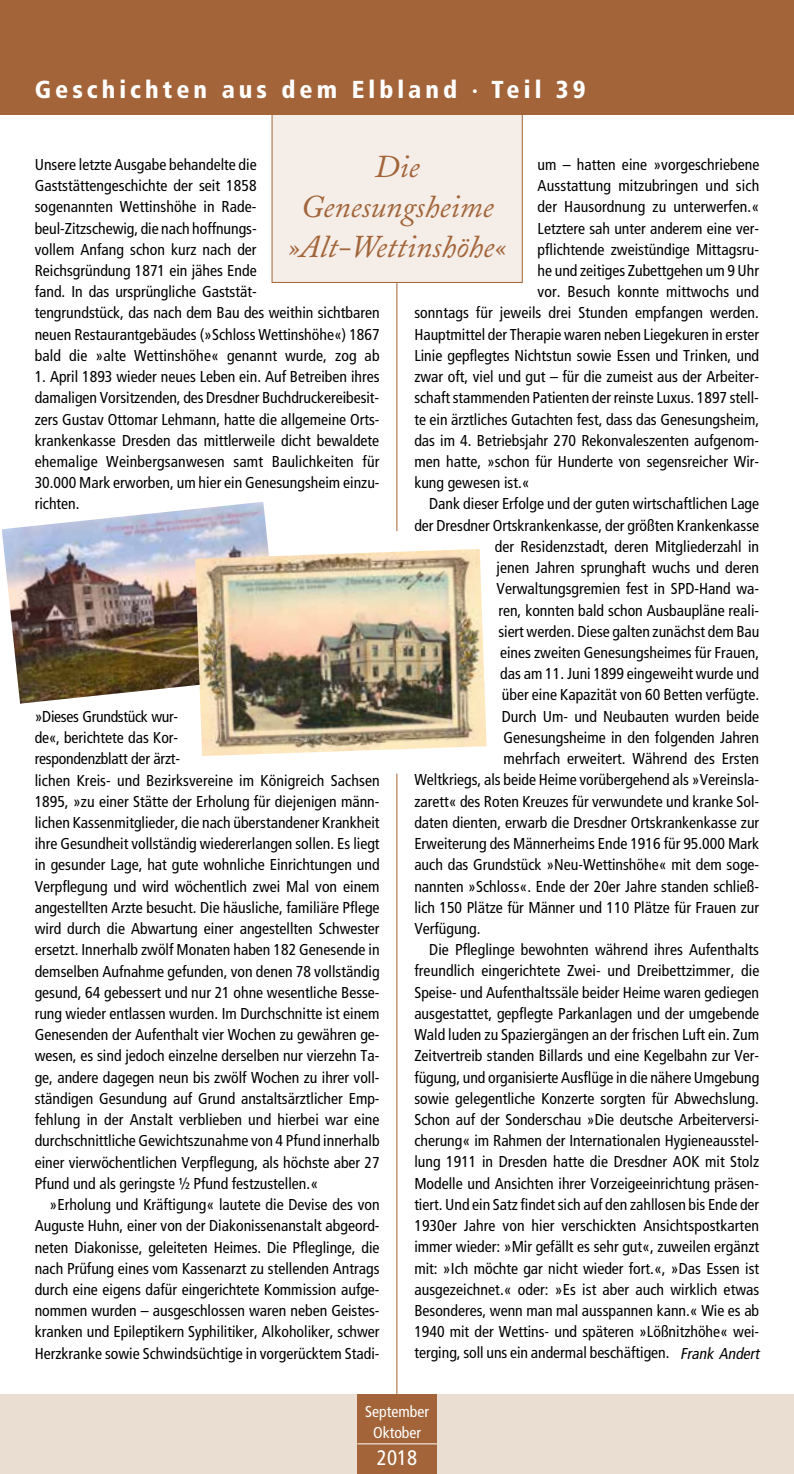
<style>
.page{position:relative;width:794px;height:1474px;background:#fff}
.page>*{position:absolute;margin:0;border:0;box-sizing:border-box;transform-origin:0 0}
.t1{font:italic 31.5px/40.2px "Adobe Caslon";color:#a26438;text-align:center}
.t2{font:900 condensed 24.5px "Frutiger LT Std";letter-spacing:.165em;color:#fff}
.t3{font:condensed 21px "Frutiger LT Std";color:#fff}
.t4{font:condensed 15.75px/21.2px "Frutiger LT Std";color:#000}
.t5{font:condensed 15.75px/21px "Frutiger LT Std";color:#fff;text-align:center}
.s1{font-style:italic}
</style>
<div class="page">
<hr style="left:396px;top:773px;width:1px;height:639px;background:#a26438">
<hr style="left:396px;top:266px;width:1px;height:265px;background:#a26438">
<div style="left:272px;top:0;width:250px;height:282px;background:#f4ede8"></div>
<img style="left:2px;top:502px;width:267px;height:201px">
<img style="left:195px;top:549px;width:291px;height:207px">
<div style="left:0;top:1394px;width:794px;height:79px;background:#eaddd1"></div>
<div style="left:357px;top:1394px;width:80px;height:79px;background:#a26438"></div>
<hr style="left:357px;top:1443px;width:80px;height:1px;background:#fff">
<div style="left:0;top:0;width:794px;height:114px;background:#a26438"></div>
<h2 class="t2" style="left:35px;top:74px;width:552px">Geschichten aus dem Elbland · Teil 39</h2>
<h1 class="t1" style="left:289px;top:147px;width:218px">Die<br>Genesungsheime »Alt-Wettinshöhe«</h1>
<p class="t4" style="left:35px;top:154px;width:346px">Unsere letzte Ausgabe behandelte die Gaststättengeschichte der seit 1858<br>sogenannten Wettinshöhe in Rade-<br>beul-Zitzschewig, die nach hoffnungs-<br>vollem Anfang schon kurz nach der<br>Reichsgründung 1871 ein jähes Ende<br>fand. In das ursprüngliche Gaststät-<br>tengrundstück, das nach dem Bau des weithin sichtbaren neuen Restaurantgebäudes (»Schloss Wettinshöhe«) 1867 bald die »alte Wettinshöhe« genannt wurde, zog ab</p>
<p class="t4" style="left:35px;top:366px;width:346px;text-align:justify">1. April 1893 wieder neues Leben ein. Auf Betreiben ihres damaligen Vorsitzenden, des Dresdner Buchdruckereibesit&shy;zers Gustav Ottomar Lehmann, hatte die allgemeine Orts&shy;krankenkasse Dresden das mittlerweile dicht bewaldete ehemalige Weinbergsanwesen samt Baulichkeiten für 30.000 Mark erworben, um hier ein Genesungsheim einzu&shy;richten.</p>
<p class="t4" style="left:537px;top:154px;width:223px">um – hatten eine »vorgeschriebene</p>
<p class="t4" style="left:537px;top:175px;width:223px">Ausstattung mitzubringen und sich</p>
<p class="t4" style="left:537px;top:196px;width:223px">der Hausordnung zu unterwerfen.«</p>
<p class="t4" style="left:537px;top:217px;width:223px">Letztere sah unter anderem eine ver-</p>
<p class="t4" style="left:537px;top:239px;width:223px">pflichtende zweistündige Mittagsru-</p>
<p class="t4" style="left:537px;top:260px;width:223px">he und zeitiges Zubettgehen um 9 Uhr</p>
<p class="t4" style="left:537px;top:281px;width:223px">vor. Besuch konnte mittwochs und</p>
<p class="t4" style="left:414px;top:302px;width:346px">sonntags für jeweils drei Stunden empfangen werden.</p>
<p class="t4" style="left:414px;top:324px;width:346px">Hauptmittel der Therapie waren neben Liegekuren in erster</p>
<p class="t4" style="left:414px;top:345px;width:346px">Linie gepflegtes Nichtstun sowie Essen und Trinken, und</p>
<p class="t4" style="left:414px;top:366px;width:346px">zwar oft, viel und gut – für die zumeist aus der Arbeiter-</p>
<p class="t4" style="left:414px;top:387px;width:346px">schaft stammenden Patienten der reinste Luxus. 1897 stell-</p>
<p class="t4" style="left:414px;top:408px;width:346px">te ein ärztliches Gutachten fest, dass das Genesungsheim,</p>
<p class="t4" style="left:414px;top:430px;width:346px">das im 4. Betriebsjahr 270 Rekonvaleszenten aufgenom-</p>
<p class="t4" style="left:414px;top:451px;width:346px">men hatte, »schon für Hunderte von segensreicher Wir-</p>
<p class="t4" style="left:414px;top:472px;width:117px">kung gewesen ist.«</p>
<p class="t4" style="left:429px;top:493px;width:331px">Dank dieser Erfolge und der guten wirtschaftlichen Lage</p>
<p class="t4" style="left:414px;top:514px;width:346px">der Dresdner Ortskrankenkasse, der größten Krankenkasse</p>
<p class="t4" style="left:495px;top:536px;width:266px">der Residenzstadt, deren Mitgliederzahl in</p>
<p class="t4" style="left:496px;top:557px;width:264px">jenen Jahren sprunghaft wuchs und deren</p>
<p class="t4" style="left:496px;top:578px;width:264px">Verwaltungsgremien fest in SPD-Hand wa-</p>
<p class="t4" style="left:498px;top:599px;width:262px">ren, konnten bald schon Ausbaupläne reali-</p>
<p class="t4" style="left:498px;top:621px;width:263px">siert werden. Diese galten zunächst dem Bau</p>
<p class="t4" style="left:500px;top:642px;width:260px">eines zweiten Genesungsheimes für Frauen,</p>
<p class="t4" style="left:500px;top:663px;width:260px">das am 11. Juni 1899 eingeweiht wurde und</p>
<p class="t4" style="left:502px;top:684px;width:259px">über eine Kapazität von 60 Betten verfügte.</p>
<p class="t4" style="left:502px;top:705px;width:259px">Durch Um- und Neubauten wurden beide</p>
<p class="t4" style="left:503px;top:727px;width:257px">Genesungsheime in den folgenden Jahren</p>
<p class="t4" style="left:503px;top:748px;width:257px">mehrfach erweitert. Während des Ersten</p>
<p class="t4" style="left:414px;top:769px;width:346px">Weltkriegs, als beide Heime vorübergehend als »Vereinsla-</p>
<p class="t4" style="left:414px;top:790px;width:346px">zarett« des Roten Kreuzes für verwundete und kranke Sol-</p>
<p class="t4" style="left:414px;top:812px;width:346px">daten dienten, erwarb die Dresdner Ortskrankenkasse zur</p>
<p class="t4" style="left:414px;top:833px;width:346px">Erweiterung des Männerheims Ende 1916 für 95.000 Mark</p>
<p class="t4" style="left:414px;top:854px;width:346px">auch das Grundstück »Neu-Wettinshöhe« mit dem soge-</p>
<p class="t4" style="left:414px;top:875px;width:346px">nannten »Schloss«. Ende der 20er Jahre standen schließ-</p>
<p class="t4" style="left:414px;top:896px;width:346px">lich 150 Plätze für Männer und 110 Plätze für Frauen zur</p>
<p class="t4" style="left:414px;top:918px;width:68px">Verfügung.</p>
<p class="t4" style="left:429px;top:939px;width:331px">Die Pfleglinge bewohnten während ihres Aufenthalts</p>
<p class="t4" style="left:414px;top:960px;width:346px">freundlich eingerichtete Zwei- und Dreibettzimmer, die</p>
<p class="t4" style="left:414px;top:981px;width:346px">Speise- und Aufenthaltssäle beider Heime waren gediegen</p>
<p class="t4" style="left:414px;top:1002px;width:346px">ausgestattet, gepflegte Parkanlagen und der umgebende</p>
<p class="t4" style="left:414px;top:1024px;width:346px">Wald luden zu Spaziergängen an der frischen Luft ein. Zum</p>
<p class="t4" style="left:414px;top:1045px;width:346px">Zeitvertreib standen Billards und eine Kegelbahn zur Ver-</p>
<p class="t4" style="left:414px;top:1066px;width:346px">fügung, und organisierte Ausflüge in die nähere Umgebung</p>
<p class="t4" style="left:414px;top:1087px;width:346px">sowie gelegentliche Konzerte sorgten für Abwechslung.</p>
<p class="t4" style="left:414px;top:1109px;width:346px">Schon auf der Sonderschau »Die deutsche Arbeiterversi-</p>
<p class="t4" style="left:414px;top:1130px;width:346px">cherung« im Rahmen der Internationalen Hygieneausstel-</p>
<p class="t4" style="left:414px;top:1151px;width:346px">lung 1911 in Dresden hatte die Dresdner AOK mit Stolz</p>
<p class="t4" style="left:414px;top:1172px;width:346px">Modelle und Ansichten ihrer Vorzeigeeinrichtung präsen-</p>
<p class="t4" style="left:414px;top:1193px;width:346px">tiert. Und ein Satz findet sich auf den zahllosen bis Ende der</p>
<p class="t4" style="left:414px;top:1215px;width:346px">1930er Jahre von hier verschickten Ansichtspostkarten</p>
<p class="t4" style="left:414px;top:1236px;width:346px">immer wieder: »Mir gefällt es sehr gut«, zuweilen ergänzt</p>
<p class="t4" style="left:414px;top:1257px;width:346px">mit: »Ich möchte gar nicht wieder fort.«, »Das Essen ist</p>
<p class="t4" style="left:414px;top:1278px;width:346px">ausgezeichnet.« oder: »Es ist aber auch wirklich etwas</p>
<p class="t4" style="left:414px;top:1299px;width:346px">Besonderes, wenn man mal ausspannen kann.« Wie es ab</p>
<p class="t4" style="left:414px;top:1321px;width:346px">1940 mit der Wettins- und späteren »Lößnitzhöhe« wei-</p>
<p class="t4" style="left:414px;top:1342px;width:350px">terging, soll uns ein andermal beschäftigen. <span class="s1">Frank Andert</span></p>
<p class="t4" style="left:35px;top:706px;width:346px">»Dieses Grundstück wur-<br>de«, berichtete das Kor-<br>respondenzblatt der ärzt-<br>lichen Kreis- und Bezirksvereine im Königreich Sachsen 1895, »zu einer Stätte der Erholung für diejenigen männ&shy;lichen Kassenmitglieder, die nach überstandener Krankheit ihre Gesundheit vollständig wiedererlangen sollen. Es liegt in gesunder Lage, hat gute wohnliche Einrichtungen und Verpflegung und wird wöchentlich zwei Mal von einem angestellten Arzte besucht. Die häusliche, familiäre Pflege wird durch die Abwartung einer angestellten Schwester ersetzt. Innerhalb zwölf Monaten haben 182 Genesende in demselben Aufnahme gefunden, von denen 78 vollständig gesund, 64 gebessert und nur 21 ohne wesentliche Besse&shy;rung wieder entlassen wurden. Im Durchschnitte ist einem Genesenden der Aufenthalt vier Wochen zu gewähren ge&shy;wesen, es sind jedoch einzelne derselben nur vierzehn Ta&shy;ge, andere dagegen neun bis zwölf Wochen zu ihrer voll&shy;ständigen Gesundung auf Grund anstaltsärztlicher Emp&shy;fehlung in der Anstalt verblieben und hierbei war eine durchschnittliche Gewichtszunahme von 4 Pfund innerhalb einer vierwöchentlichen Verpflegung, als höchste aber 27<br>Pfund und als geringste ½ Pfund festzustellen.«</p>
<p class="t4" style="left:35px;top:1194px;width:346px;text-align:justify;text-indent:15px">»Erholung und Kräftigung« lautete die Devise des von Auguste Huhn, einer von der Diakonissenanstalt abgeord&shy;neten Diakonisse, geleiteten Heimes. Die Pfleglinge, die nach Prüfung eines vom Kassenarzt zu stellenden Antrags durch eine eigens dafür eingerichtete Kommission aufge&shy;nommen wurden – ausgeschlossen waren neben Geistes&shy;kranken und Epileptikern Syphilitiker, Alkoholiker, schwer Herzkranke sowie Schwindsüchtige in vorgerücktem Stadi-</p>
<p class="t5" style="left:365px;top:1401px;width:65px">September<br>Oktober</p>
<h3 class="t3" style="left:377px;top:1445px;width:42px">2018</h3>
</div>
